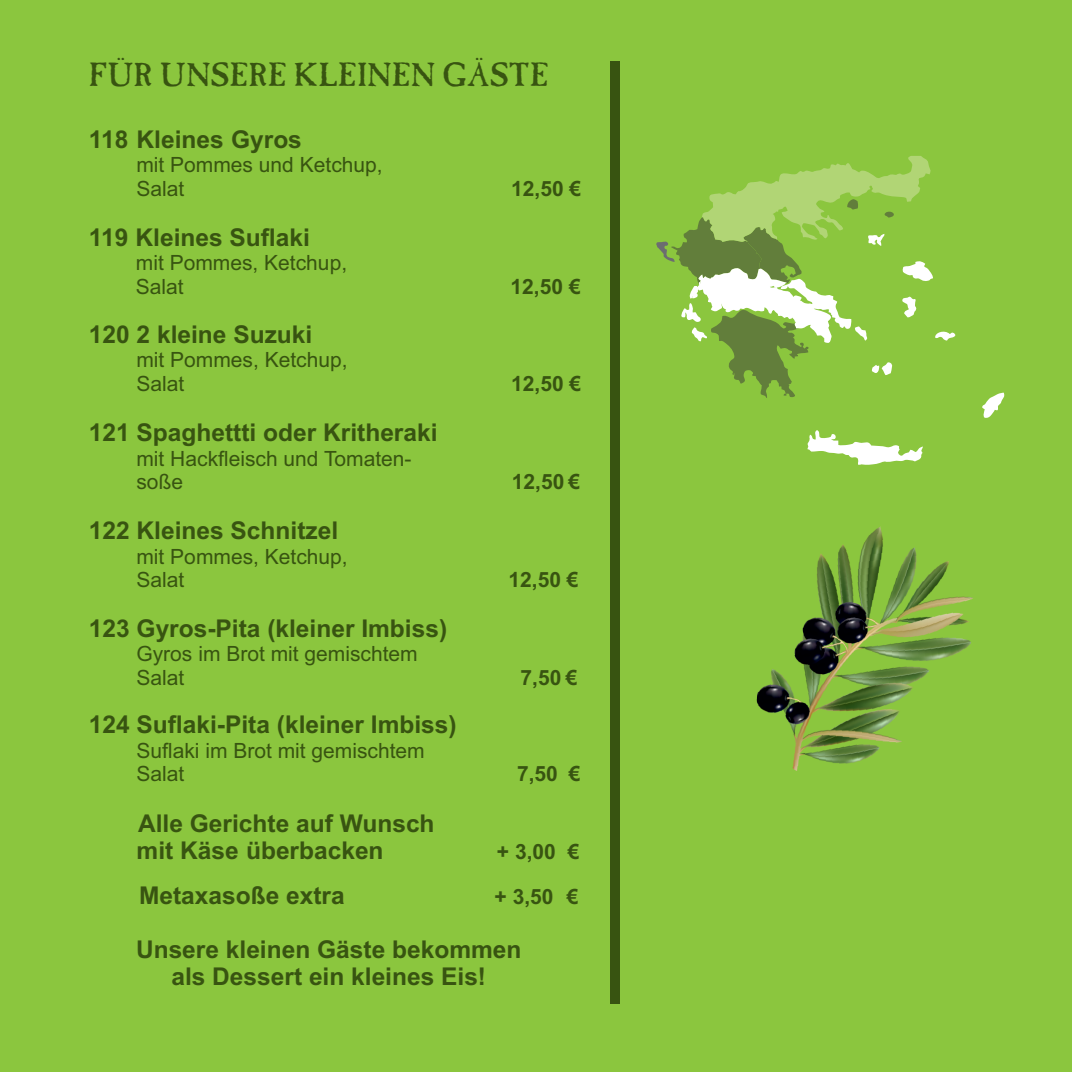
<style>
.page{position:relative;width:1072px;height:1072px;background:#fff}
.page>*{position:absolute;margin:0;border:0;box-sizing:border-box;transform-origin:0 0}
.t1{font:33.77px "Casablanca Antique";color:#385411}
.t2{font:700 24.5px/27.3px "Arial";color:#385411}
.t3{font:21px/23.4px "Arial";color:#385411}
.t4{font:700 21px "Arial";color:#385411}
</style>
<div class="page">
<div style="left:0;top:0;width:1071px;height:1071px;background:#8bc63e"></div>
<div style="left:610px;top:61px;width:9px;height:943px;background:#385411"></div>
<svg style="left:982px;top:392px;width:22px;height:26px"></svg>
<svg style="left:807px;top:430px;width:116px;height:35px"></svg>
<svg style="left:656px;top:156px;width:299px;height:242px"></svg>
<img style="left:756px;top:526px;width:217px;height:245px">
<h1 class="t1" style="left:89px;top:63px;width:461px">FÜR UNSERE KLEINEN GÄSTE</h1>
<p class="t2" style="left:89px;top:128px;width:214px">118 Kleines Gyros</p>
<p class="t3" style="left:136px;top:155px;width:248px">mit Pommes und Ketchup,<br>Salat</p>
<p class="t2" style="left:89px;top:226px;width:222px">119 Kleines Suflaki</p>
<p class="t3" style="left:136px;top:253px;width:213px">mit Pommes, Ketchup,<br>Salat</p>
<p class="t2" style="left:89px;top:323px;width:225px">120 2 kleine Suzuki</p>
<p class="t3" style="left:136px;top:350px;width:213px">mit Pommes, Ketchup,<br>Salat</p>
<p class="t2" style="left:89px;top:421px;width:350px">121 Spaghettti oder Kritheraki</p>
<p class="t3" style="left:136px;top:449px;width:277px">mit Hackfleisch und Tomaten&shy;soße</p>
<p class="t2" style="left:89px;top:519px;width:251px">122 Kleines Schnitzel</p>
<p class="t3" style="left:136px;top:546px;width:213px">mit Pommes, Ketchup,<br>Salat</p>
<p class="t2" style="left:89px;top:617px;width:360px">123 Gyros-Pita (kleiner Imbiss)</p>
<p class="t3" style="left:136px;top:644px;width:283px">Gyros im Brot mit gemischtem<br>Salat</p>
<p class="t2" style="left:89px;top:713px;width:369px">124 Suflaki-Pita (kleiner Imbiss)</p>
<p class="t3" style="left:136px;top:740px;width:290px">Suflaki im Brot mit gemischtem<br>Salat</p>
<p class="t2" style="left:137px;top:811px;width:299px">Alle Gerichte auf Wunsch mit Käse überbacken</p>
<p class="t4" style="left:511px;top:180px;width:72px">12,50 €</p>
<p class="t4" style="left:510px;top:278px;width:72px">12,50 €</p>
<p class="t4" style="left:511px;top:375px;width:72px">12,50 €</p>
<p class="t4" style="left:512px;top:474px;width:70px">12,50 €</p>
<p class="t4" style="left:508px;top:571px;width:72px">12,50 €</p>
<p class="t4" style="left:520px;top:669px;width:58px">7,50 €</p>
<p class="t4" style="left:517px;top:766px;width:65px">7,50 €</p>
<p class="t4" style="left:497px;top:843px;width:84px">+ 3,00 €</p>
<p class="t2" style="left:139px;top:884px;width:207px">Metaxasoße extra</p>
<p class="t4" style="left:494px;top:888px;width:85px">+ 3,50 €</p>
<p class="t2" style="left:136px;top:937px;width:387px;text-align:center">Unsere kleinen Gäste bekommen als Dessert ein kleines Eis!</p>
</div>
